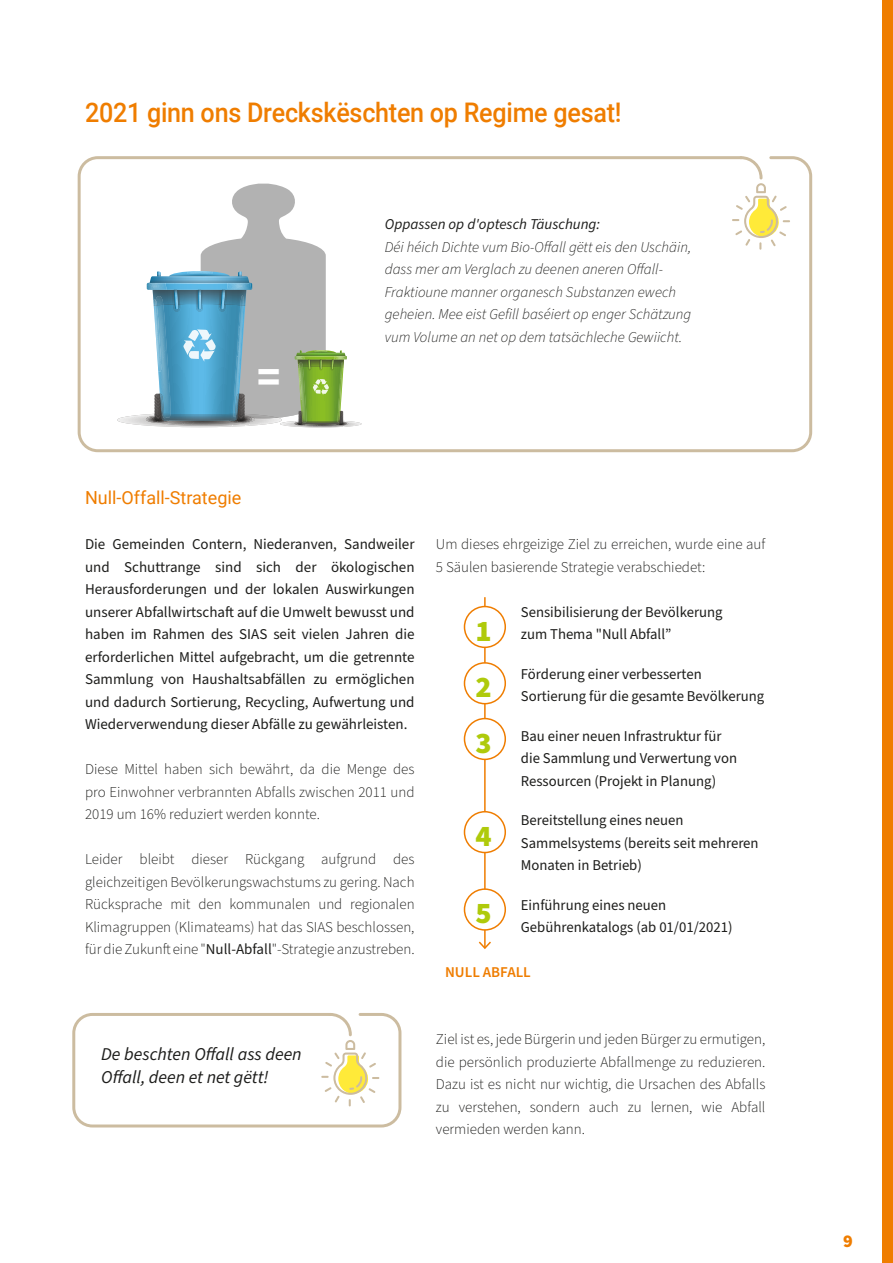
<style>
.page{position:relative;width:893px;height:1263px;background:#fff}
.page>*{position:absolute;margin:0;border:0;box-sizing:border-box;transform-origin:0 0}
.t1{font:900 43.05px "Source Sans Pro";color:#fff}
.t2{font:900 34.95px "Source Sans Pro";color:#1d1d1b}
.t3{font:900 30px/55.9px "Source Sans Pro";color:#afca0b;text-align:justify}
.t4{font:900 28.2px "Source Sans Pro";color:#fff}
.t5{font:500 27px "Roboto";letter-spacing:-.01em;color:#ef7d00;scale:.93 1}
.t6{font:italic 18px/22.5px "Source Sans Pro";color:#1d1d1b}
.t7{font:18px "Roboto";color:#ef7d00}
.t8{font:900 18px "Source Sans Pro";color:#ef7d00}
.t9{font:15px/22.5px "Source Sans Pro";color:#1d1d1b}
.t10{font:300 15px/22.5px "Source Sans Pro";color:#1d1d1b;text-align:justify}
.t11{font:italic 300 15px/22.5px "Source Sans Pro";color:#1d1d1b}
.t12{font:italic 15px "Source Sans Pro";color:#1d1d1b}
.t13{font:600 15px "Source Sans Pro";color:#ef7d00}
.s1{font-weight:400}
</style>
<div class="page">
<div style="left:882px;top:0;width:11px;height:1263px;background:#ef7d00"></div>
<svg style="left:78px;top:156px;width:734px;height:296px"></svg>
<svg style="left:732px;top:156px;width:58px;height:94px"></svg>
<svg style="left:72px;top:1013px;width:329px;height:114px"></svg>
<hr style="left:484px;top:597px;width:2px;height:351px;background:#ef7d00">
<svg style="left:478px;top:940px;width:13px;height:9px"></svg>
<div style="left:464px;top:606px;width:41px;height:41px;background:#fff;border-radius:50%"></div>
<div style="left:464px;top:606px;width:42px;height:42px;border:2px solid #ef7d00;border-radius:50%"></div>
<div style="left:464px;top:663px;width:41px;height:41px;background:#fff;border-radius:50%"></div>
<div style="left:464px;top:662px;width:42px;height:42px;border:2px solid #ef7d00;border-radius:50%"></div>
<div style="left:464px;top:718px;width:41px;height:41px;background:#fff;border-radius:50%"></div>
<div style="left:464px;top:718px;width:42px;height:42px;border:2px solid #ef7d00;border-radius:50%"></div>
<div style="left:464px;top:812px;width:41px;height:40px;background:#fff;border-radius:50%"></div>
<div style="left:464px;top:811px;width:42px;height:42px;border:2px solid #ef7d00;border-radius:50%"></div>
<div style="left:464px;top:889px;width:41px;height:41px;background:#fff;border-radius:50%"></div>
<div style="left:464px;top:888px;width:42px;height:43px;border:2px solid #ef7d00;border-radius:50%"></div>
<h3 class="t5" style="left:85px;top:93px;width:578px">2021 ginn ons Dreckskëschten op Regime gesat!</h3>
<h1 class="t1" style="left:257px;top:347px;width:25px">=</h1>
<p class="t12" style="left:385px;top:214px;width:217px">Oppassen op d'optesch Täuschung:</p>
<p class="t11" style="left:385px;top:236px;width:308px">Déi héich Dichte vum Bio-Offall gëtt eis den Uschäin, dass mer am Verglach zu deenen aneren Offall-Fraktioune manner organesch Substanzen ewech geheien. Mee eist Gefill baséiert op enger Schätzung vum Volume an net op dem tatsächleche Gewiicht.</p>
<p class="t7" style="left:85px;top:485px;width:158px">Null-Offall-Strategie</p>
<p class="t9" style="left:85px;top:533px;width:331px;text-align:justify">Die Gemeinden Contern, Niederanven, Sandweiler und Schuttrange sind sich der ökologischen Herausforderungen und der lokalen Auswirkungen unserer Abfallwirtschaft auf die Umwelt bewusst und haben im Rahmen des SIAS seit vielen Jahren die erforderlichen Mittel aufgebracht, um die getrennte Sammlung von Haushaltsabfällen zu ermöglichen und dadurch Sortierung, Recycling, Aufwertung und Wiederverwendung dieser Abfälle zu gewährleisten.</p>
<p class="t10" style="left:85px;top:758px;width:331px">Diese Mittel haben sich bewährt, da die Menge des pro Einwohner verbrannten Abfalls zwischen 2011 und 2019 um 16% reduziert werden konnte.</p>
<p class="t10" style="left:85px;top:848px;width:331px">Leider bleibt dieser Rückgang aufgrund des gleichzeitigen Bevölkerungswachstums zu gering. Nach Rücksprache mit den kommunalen und regionalen Klimagruppen (Klimateams) hat das SIAS beschlossen, für die Zukunft eine "<span class="s1">Null-Abfall</span>"-Strategie anzustreben.</p>
<h3 class="t4" style="left:177px;top:598px;width:17px">=</h3>
<h2 class="t2" style="left:134px;top:652px;width:86px">10 KG</h2>
<p class="t10" style="left:436px;top:533px;width:331px">Um dieses ehrgeizige Ziel zu erreichen, wurde eine auf<br>5 Säulen basierende Strategie verabschiedet:</p>
<p class="t9" style="left:521px;top:601px;width:203px">Sensibilisierung der Bevölkerung zum Thema "Null Abfall”</p>
<p class="t9" style="left:521px;top:663px;width:245px">Förderung einer verbesserten<br>Sortierung für die gesamte Bevölkerung</p>
<p class="t9" style="left:521px;top:725px;width:218px">Bau einer neuen Infrastruktur für die Sammlung und Verwertung von<br>Ressourcen (Projekt in Planung)</p>
<p class="t9" style="left:521px;top:809px;width:239px">Bereitstellung eines neuen<br>Sammelsystems (bereits seit mehreren<br>Monaten in Betrieb)</p>
<p class="t9" style="left:521px;top:894px;width:213px">Einführung eines neuen<br>Gebührenkatalogs (ab 01/01/2021)</p>
<h3 class="t3" style="left:476px;top:603px;width:18px">1<br>2<br>3</h3>
<h3 class="t3" style="left:476px;top:809px;width:18px">4</h3>
<h3 class="t3" style="left:476px;top:886px;width:18px">5</h3>
<p class="t13" style="left:445px;top:962px;width:87px">NULL ABFALL</p>
<p class="t6" style="left:101px;top:1044px;width:202px">De beschten Offall ass deen<br>Offall, deen et net gëtt!</p>
<p class="t10" style="left:436px;top:1028px;width:331px">Ziel ist es, jede Bürgerin und jeden Bürger zu ermutigen, die persönlich produzierte Abfallmenge zu reduzieren.<br>Dazu ist es nicht nur wichtig, die Ursachen des Abfalls zu verstehen, sondern auch zu lernen, wie Abfall vermieden werden kann.</p>
<p class="t8" style="left:843px;top:1228px;width:11px">9</p>
</div>
